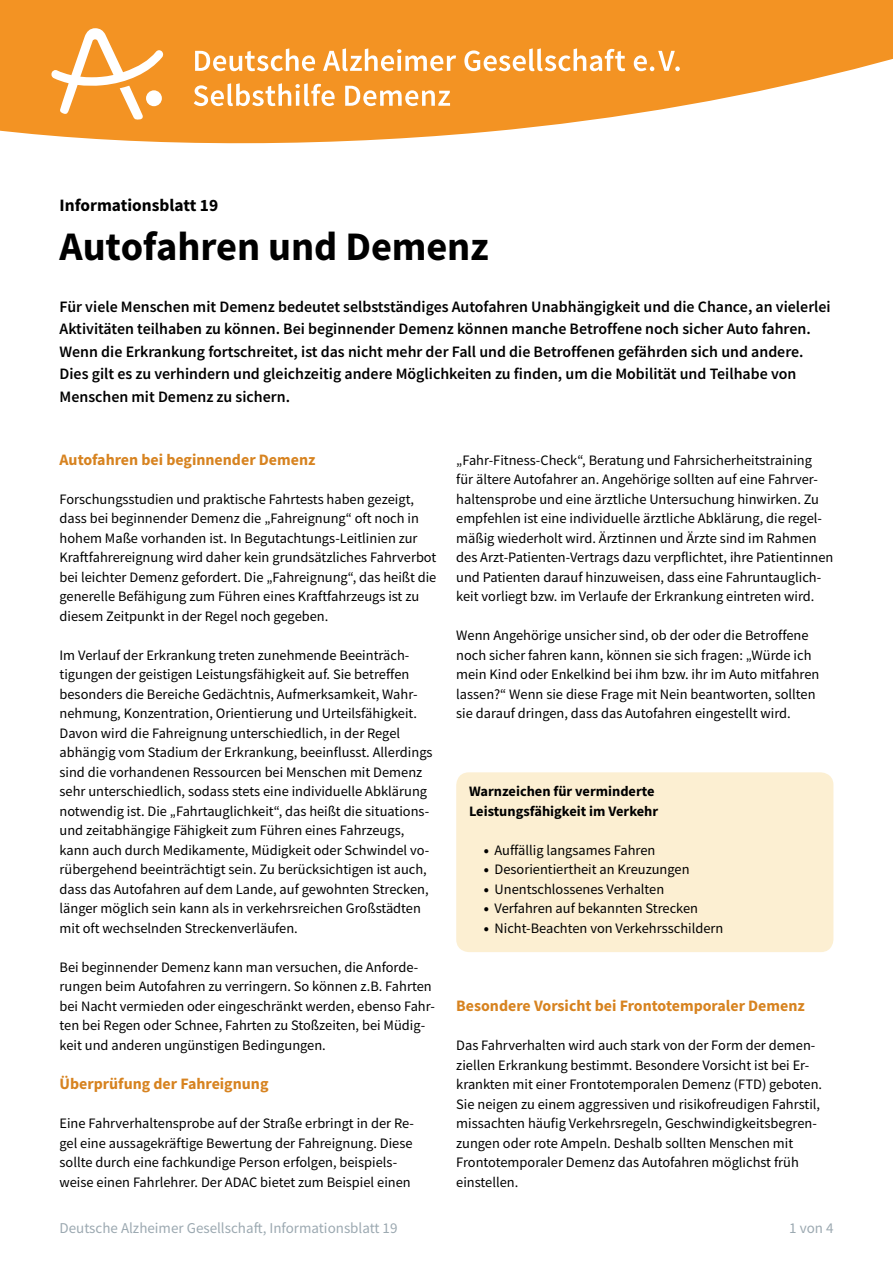
<style>
.page{position:relative;width:893px;height:1263px;background:#fff}
.page>*{position:absolute;margin:0;border:0;box-sizing:border-box;transform-origin:0 0}
.Headline_27{font:700 40.5px "Source Sans Pro";letter-spacing:-.005em;color:#000}
.Zwischenüberschrift{font:700 17.4px "Source Sans Pro";color:#000}
.zusammenfassung{font:600 15.9px/22.5px "Source Sans Pro";color:#000}
.Zwischenüberschrift-2{font:700 15.9px "Source Sans Pro";color:#d78320}
.t1{font:15px "Source Sans Pro";color:#9ca9b1}
.fließtext_ohne-Absta{font:14.4px/19.5px "Source Sans Pro";color:#000}
.Zwischenüberschrift-3{font:700 14.4px/19.5px "Source Sans Pro";color:#000}
.s1{font-weight:900}
</style>
<div class="page">
<svg style="left:0;top:0;width:893px;height:143px;fill:#f39323"></svg>
<svg style="left:51px;top:28px;width:112px;height:92px"></svg>
<svg style="left:195px;top:48px;width:120px;height:23px"></svg>
<svg style="left:323px;top:48px;width:133px;height:23px"></svg>
<svg style="left:464px;top:48px;width:161px;height:23px"></svg>
<svg style="left:634px;top:51px;width:46px;height:20px"></svg>
<svg style="left:194px;top:83px;width:141px;height:23px"></svg>
<svg style="left:345px;top:86px;width:105px;height:20px"></svg>
<div style="left:456px;top:772px;width:377px;height:180px;background:#fcefd2;border-radius:13px"></div>
<p class="Zwischenüberschrift" style="left:60px;top:194px;width:160px">Informationsblatt 19</p>
<p class="Headline_27" style="left:60px;top:219px;width:431px">Autofahren und Demenz</p>
<p class="zusammenfassung" style="left:60px;top:295px;width:773px">Für viele Menschen mit Demenz bedeutet selbstständiges Autofahren Unabhängigkeit und die Chance, an vielerlei Aktivitäten teilhaben zu können. Bei beginnender Demenz können manche Betroffene noch sicher Auto fahren.<br>Wenn die Erkrankung fortschreitet, ist das nicht mehr der Fall und die Betroffenen gefährden sich und andere.<br>Dies gilt es zu verhindern und gleichzeitig andere Möglichkeiten zu finden, um die Mobilität und Teilhabe von Menschen mit Demenz zu sichern.</p>
<p class="Zwischenüberschrift-2" style="left:60px;top:449px;width:257px">Autofahren bei beginnender Demenz</p>
<p class="fließtext_ohne-Absta" style="left:60px;top:489px;width:378px">Forschungsstudien und praktische Fahrtests haben gezeigt, dass bei beginnender Demenz die „Fahreignung“ oft noch in hohem Maße vorhanden ist. In Begutachtungs-Leitlinien zur Kraftfahrereignung wird daher kein grundsätzliches Fahrverbot bei leichter Demenz gefordert. Die „Fahreignung“, das heißt die generelle Befähigung zum Führen eines Kraftfahrzeugs ist zu diesem Zeitpunkt in der Regel noch gegeben.</p>
<p class="fließtext_ohne-Absta" style="left:60px;top:645px;width:375px">Im Verlauf der Erkrankung treten zunehmende Beeinträch&shy;tigungen der geistigen Leistungsfähigkeit auf. Sie betreffen besonders die Bereiche Gedächtnis, Aufmerksamkeit, Wahr&shy;nehmung, Konzentration, Orientierung und Urteilsfähigkeit.<br>Davon wird die Fahreignung unterschiedlich, in der Regel abhängig vom Stadium der Erkrankung, beeinflusst. Allerdings sind die vorhandenen Ressourcen bei Menschen mit Demenz sehr unterschiedlich, sodass stets eine individuelle Abklärung notwendig ist. Die „Fahrtauglichkeit“, das heißt die situations&shy;und zeitabhängige Fähigkeit zum Führen eines Fahrzeugs, kann auch durch Medikamente, Müdigkeit oder Schwindel vo&shy;rübergehend beeinträchtigt sein. Zu berücksichtigen ist auch, dass das Autofahren auf dem Lande, auf gewohnten Strecken, länger möglich sein kann als in verkehrsreichen Großstädten mit oft wechselnden Streckenverläufen.</p>
<p class="fließtext_ohne-Absta" style="left:60px;top:957px;width:377px">Bei beginnender Demenz kann man versuchen, die Anforde&shy;rungen beim Autofahren zu verringern. So können z.B. Fahrten bei Nacht vermieden oder eingeschränkt werden, ebenso Fahr&shy;ten bei Regen oder Schnee, Fahrten zu Stoßzeiten, bei Müdig&shy;keit und anderen ungünstigen Bedingungen.</p>
<p class="Zwischenüberschrift-2" style="left:60px;top:1073px;width:210px">Überprüfung der Fahreignung</p>
<p class="fließtext_ohne-Absta" style="left:60px;top:1113px;width:356px">Eine Fahrverhaltensprobe auf der Straße erbringt in der Re&shy;gel eine aussagekräftige Bewertung der Fahreignung. Diese sollte durch eine fachkundige Person erfolgen, beispiels&shy;weise einen Fahrlehrer. Der ADAC bietet zum Beispiel einen</p>
<p class="fließtext_ohne-Absta" style="left:456px;top:450px;width:379px">„Fahr-Fitness-Check“, Beratung und Fahrsicherheitstraining<br>für ältere Autofahrer an. Angehörige sollten auf eine Fahrver&shy;haltensprobe und eine ärztliche Untersuchung hinwirken. Zu empfehlen ist eine individuelle ärztliche Abklärung, die regel&shy;mäßig wiederholt wird. Ärztinnen und Ärzte sind im Rahmen des Arzt-Patienten-Vertrags dazu verpflichtet, ihre Patientinnen und Patienten darauf hinzuweisen, dass eine Fahruntauglich&shy;keit vorliegt bzw. im Verlaufe der Erkrankung eintreten wird.</p>
<p class="fließtext_ohne-Absta" style="left:456px;top:626px;width:365px">Wenn Angehörige unsicher sind, ob der oder die Betroffene noch sicher fahren kann, können sie sich fragen: „Würde ich mein Kind oder Enkelkind bei ihm bzw. ihr im Auto mitfahren lassen?“ Wenn sie diese Frage mit Nein beantworten, sollten sie darauf dringen, dass das Autofahren eingestellt wird.</p>
<p class="Zwischenüberschrift-3" style="left:469px;top:782px;width:191px">Warnzeichen für verminderte<br>Leistungsfähigkeit im Verkehr</p>
<p class="fließtext_ohne-Absta" style="left:484px;top:840px;width:173px"><span class="s1">•</span> Auffällig langsames Fahren</p>
<p class="fließtext_ohne-Absta" style="left:484px;top:860px;width:207px"><span class="s1">•</span> Desorientiertheit an Kreuzungen</p>
<p class="fließtext_ohne-Absta" style="left:484px;top:879px;width:182px"><span class="s1">•</span> Unentschlossenes Verhalten</p>
<p class="fließtext_ohne-Absta" style="left:484px;top:899px;width:216px"><span class="s1">•</span> Verfahren auf bekannten Strecken</p>
<p class="fließtext_ohne-Absta" style="left:484px;top:918px;width:241px"><span class="s1">•</span> Nicht-Beachten von Verkehrsschildern</p>
<p class="Zwischenüberschrift-2" style="left:456px;top:995px;width:350px">Besondere Vorsicht bei Frontotemporaler Demenz</p>
<p class="fließtext_ohne-Absta" style="left:456px;top:1035px;width:367px">Das Fahrverhalten wird auch stark von der Form der demen&shy;ziellen Erkrankung bestimmt. Besondere Vorsicht ist bei Er&shy;krankten mit einer Frontotemporalen Demenz (FTD) geboten.<br>Sie neigen zu einem aggressiven und risikofreudigen Fahrstil, missachten häufig Verkehrsregeln, Geschwindigkeitsbegren&shy;zungen oder rote Ampeln. Deshalb sollten Menschen mit Frontotemporaler Demenz das Autofahren möglichst früh einstellen.</p>
<p class="t1" style="left:60px;top:1219px;width:339px">Deutsche Alzheimer Gesellschaft, Informationsblatt 19</p>
<p class="t1" style="left:789px;top:1219px;width:46px">1 von 4</p>
</div>
